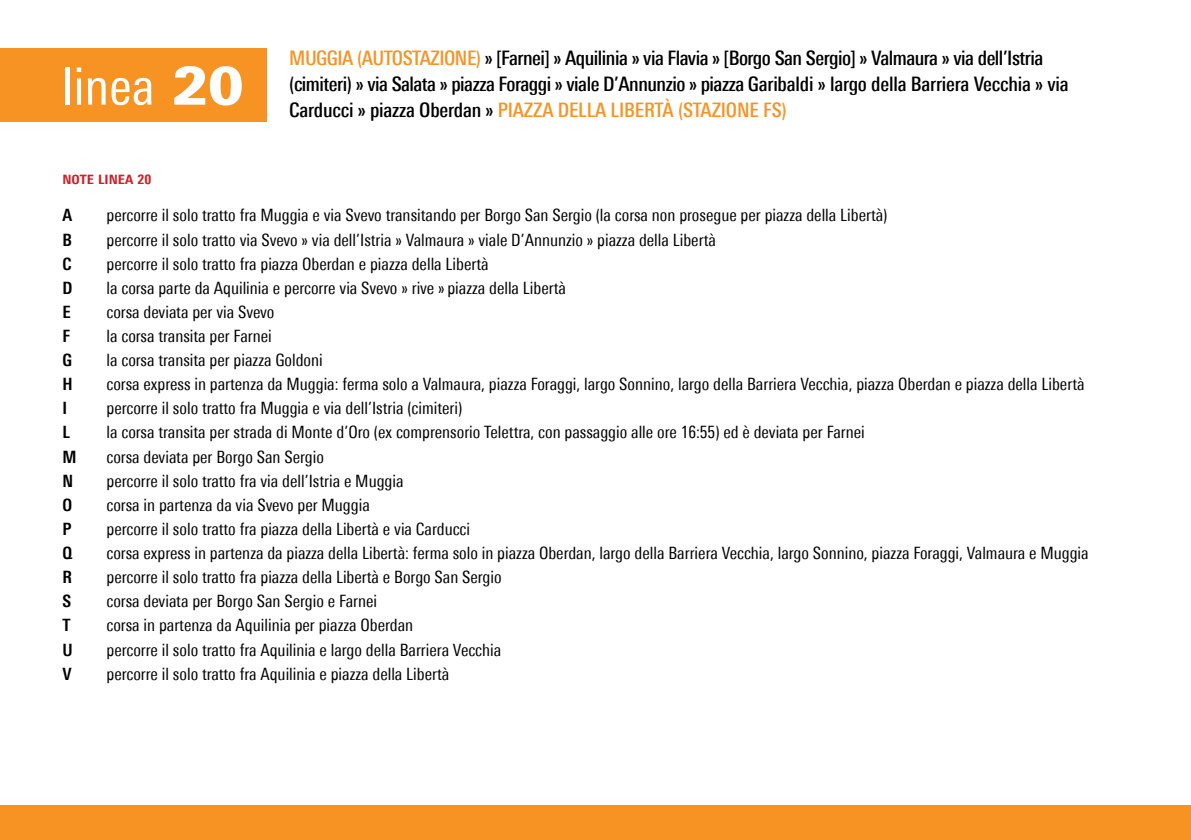
<style>
.page{position:relative;width:1191px;height:840px;background:#fff}
.page>*{position:absolute;margin:0;border:0;box-sizing:border-box;transform-origin:0 0}
.t1{font:condensed 52px "Univers Next Pro";color:#fff}
.t2{font:500 condensed 20px/26px "Univers Next Pro";letter-spacing:-.025em;color:#000}
.t3{font:condensed 17px "Univers Next Pro";color:#000}
.t4{font:700 condensed 17px "Univers Next Pro";color:#000}
.t5{font:700 condensed 17px "Univers Next Pro";color:#ce2129}
.s1{font-weight:900;font-stretch:normal}
.s2{color:#f69323}
</style>
<div class="page">
<div style="left:0;top:48px;width:266px;height:74px;background:#f69323"></div>
<div style="left:0;top:805px;width:1191px;height:34px;background:#f69323"></div>
<h1 class="t1" style="left:62px;top:56px;width:183px">linea <span class="s1">20</span></h1>
<p class="t2" style="left:289px;top:44px;width:781px"><span class="s2">MUGGIA (AUTOSTAZIONE)</span> » [Farnei] » Aquilinia » via Flavia » [Borgo San Sergio] » Valmaura » via dell’Istria (cimiteri) » via Salata » piazza Foraggi » viale D’Annunzio » piazza Garibaldi » largo della Barriera Vecchia » via<br>Carducci » piazza Oberdan » <span class="s2">PIAZZA DELLA LIBERTÀ (STAZIONE FS)</span></p>
<p class="t5" style="left:62px;top:168px;width:90px">note linea 20</p>
<p class="t4" style="left:62px;top:205px;width:11px">A</p>
<p class="t3" style="left:106px;top:205px;width:782px">percorre il solo tratto fra Muggia e via Svevo transitando per Borgo San Sergio (la corsa non prosegue per piazza della Libertà)</p>
<p class="t4" style="left:62px;top:229px;width:11px">B</p>
<p class="t3" style="left:106px;top:229px;width:611px">percorre il solo tratto via Svevo » via dell’Istria » Valmaura » viale D’Annunzio » piazza della Libertà</p>
<p class="t4" style="left:62px;top:253px;width:11px">C</p>
<p class="t3" style="left:106px;top:253px;width:384px">percorre il solo tratto fra piazza Oberdan e piazza della Libertà</p>
<p class="t4" style="left:62px;top:277px;width:11px">D</p>
<p class="t3" style="left:106px;top:278px;width:461px">la corsa parte da Aquilinia e percorre via Svevo » rive » piazza della Libertà</p>
<p class="t4" style="left:62px;top:301px;width:10px">E</p>
<p class="t3" style="left:106px;top:302px;width:169px">corsa deviata per via Svevo</p>
<p class="t4" style="left:62px;top:325px;width:9px">F</p>
<p class="t3" style="left:106px;top:326px;width:167px">la corsa transita per Farnei</p>
<p class="t4" style="left:62px;top:350px;width:11px">G</p>
<p class="t3" style="left:106px;top:350px;width:218px">la corsa transita per piazza Goldoni</p>
<p class="t4" style="left:62px;top:374px;width:12px">H</p>
<p class="t3" style="left:106px;top:374px;width:979px">corsa express in partenza da Muggia: ferma solo a Valmaura, piazza Foraggi, largo Sonnino, largo della Barriera Vecchia, piazza Oberdan e piazza della Libertà</p>
<p class="t4" style="left:62px;top:398px;width:6px">I</p>
<p class="t3" style="left:106px;top:398px;width:357px">percorre il solo tratto fra Muggia e via dell’Istria (cimiteri)</p>
<p class="t4" style="left:62px;top:422px;width:9px">L</p>
<p class="t3" style="left:106px;top:422px;width:760px">la corsa transita per strada di Monte d’Oro (ex comprensorio Telettra, con passaggio alle ore 16:55) ed è deviata per Farnei</p>
<p class="t4" style="left:62px;top:446px;width:16px">M</p>
<p class="t3" style="left:106px;top:446px;width:219px">corsa deviata per Borgo San Sergio</p>
<p class="t4" style="left:62px;top:470px;width:12px">N</p>
<p class="t3" style="left:106px;top:470px;width:298px">percorre il solo tratto fra via dell’Istria e Muggia</p>
<p class="t4" style="left:62px;top:494px;width:11px">O</p>
<p class="t3" style="left:106px;top:494px;width:265px">corsa in partenza da via Svevo per Muggia</p>
<p class="t4" style="left:62px;top:518px;width:11px">P</p>
<p class="t3" style="left:106px;top:518px;width:365px">percorre il solo tratto fra piazza della Libertà e via Carducci</p>
<p class="t4" style="left:62px;top:542px;width:11px">Q</p>
<p class="t3" style="left:106px;top:543px;width:983px">corsa express in partenza da piazza della Libertà: ferma solo in piazza Oberdan, largo della Barriera Vecchia, largo Sonnino, piazza Foraggi, Valmaura e Muggia</p>
<p class="t4" style="left:62px;top:566px;width:11px">R</p>
<p class="t3" style="left:106px;top:567px;width:397px">percorre il solo tratto fra piazza della Libertà e Borgo San Sergio</p>
<p class="t4" style="left:62px;top:590px;width:10px">S</p>
<p class="t3" style="left:106px;top:591px;width:272px">corsa deviata per Borgo San Sergio e Farnei</p>
<p class="t4" style="left:62px;top:615px;width:10px">T</p>
<p class="t3" style="left:106px;top:615px;width:308px">corsa in partenza da Aquilinia per piazza Oberdan</p>
<p class="t4" style="left:62px;top:639px;width:12px">U</p>
<p class="t3" style="left:106px;top:639px;width:396px">percorre il solo tratto fra Aquilinia e largo della Barriera Vecchia</p>
<p class="t4" style="left:62px;top:663px;width:11px">V</p>
<p class="t3" style="left:106px;top:663px;width:344px">percorre il solo tratto fra Aquilinia e piazza della Libertà</p>
</div>
